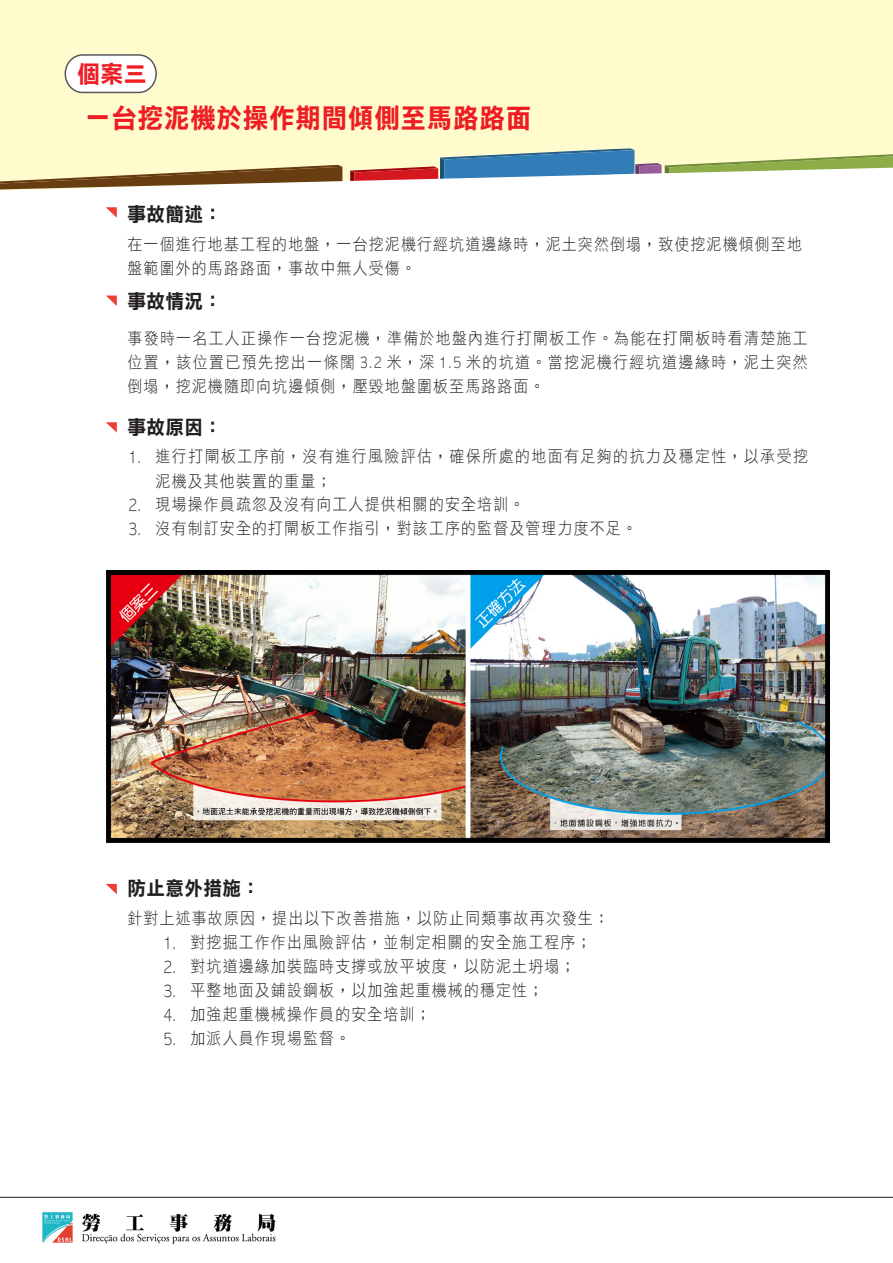
<style>
.page{position:relative;width:893px;height:1263px;background:#fff}
.page>*{position:absolute;margin:0;border:0;box-sizing:border-box;transform-origin:0 0}
.t1{font:27px "DF Li Hei Bd HK BF";letter-spacing:.025em;color:#ee1d23;scale:.95 1}
.t2{font:24px "DF Li Hei Bd HK BF";color:#ee1d23;scale:.95 1}
.內文{font:19.5px "DF Li Hei Bd HK BF";letter-spacing:.025em;color:#231f20;scale:.95 1}
.內文-2{font:16.5px/24px "DF Li Hei Lt HK BF";letter-spacing:.085em;color:#231f20;scale:.9 1}
.s1{font-size:18px}
</style>
<div class="page">
<div style="left:0;top:0;width:893px;height:191px;background:#fffbcc"></div>
<svg style="left:0;top:165px;width:342px;height:24px;background:#b29b75"></svg>
<svg style="left:350px;top:148px;width:543px;height:41px"></svg>
<hr style="left:0;top:1197px;width:893px;height:1px;background:#231f20">
<img style="left:42px;top:1212px;width:234px;height:32px">
<div style="left:65px;top:55px;width:91px;height:37px;background:#fff;border-radius:18px"></div>
<div style="left:65px;top:54px;width:92px;height:39px;border:2px solid #57585a;border-radius:18px"></div>
<svg style="left:106px;top:207px;width:11px;height:11px"></svg>
<svg style="left:106px;top:296px;width:11px;height:10px"></svg>
<svg style="left:106px;top:422px;width:11px;height:11px"></svg>
<svg style="left:106px;top:884px;width:11px;height:10px"></svg>
<img style="left:106px;top:571px;width:723px;height:271px">
<p class="t2" style="left:77px;top:61px;width:75px">個案三</p>
<p class="t1" style="left:85px;top:104px;width:471px">一台挖泥機於操作期間傾側至馬路路面</p>
<p class="內文" style="left:128px;top:204px;width:101px">事故簡述：</p>
<p class="內文-2" style="left:128px;top:233px;width:751px">在一個進行地基工程的地盤，一台挖泥機行經坑道邊緣時，泥土突然倒塌，致使挖泥機傾側至地盤範圍外的馬路路面，事故中無人受傷。</p>
<p class="內文" style="left:128px;top:291px;width:101px">事故情況：</p>
<p class="內文-2" style="left:128px;top:327px;width:757px;text-align:justify">事發時一名工人正操作一台挖泥機，準備於地盤內進行打閘板工作。為能在打閘板時看清楚施工位置，該位置已預先挖出一條闊 3.2 米，深 1.5 米的坑道。當挖泥機行經坑道邊緣時，泥土突然倒塌，挖泥機隨即向坑邊傾側，壓毀地盤圍板至馬路路面。</p>
<p class="內文" style="left:128px;top:417px;width:101px">事故原因：</p>
<p class="內文-2" style="left:156px;top:445px;width:726px;line-height:24.8px;text-indent:-27px"><span class="s1">1.</span> 進行打閘板工序前，沒有進行風險評估，確保所處的地面有足夠的抗力及穩定性，以承受挖泥機及其他裝置的重量；</p>
<p class="內文-2" style="left:129px;top:493px;width:441px"><span class="s1">2.</span> 現場操作員疏忽及沒有向工人提供相關的安全培訓。</p>
<p class="內文-2" style="left:129px;top:517px;width:566px"><span class="s1">3.</span> 沒有制訂安全的打閘板工作指引，對該工序的監督及管理力度不足。</p>
<p class="內文" style="left:128px;top:878px;width:141px">防止意外措施：</p>
<p class="內文-2" style="left:128px;top:907px;width:536px">針對上述事故原因，提出以下改善措施，以防止同類事故再次發生：</p>
<p class="內文-2" style="left:164px;top:930px;width:477px"><span class="s1">1.</span> 對挖掘工作作出風險評估，並制定相關的安全施工程序；</p>
<p class="內文-2" style="left:164px;top:954px;width:459px"><span class="s1">2.</span> 對坑道邊緣加裝臨時支撐或放平坡度，以防泥土坍塌；</p>
<p class="內文-2" style="left:164px;top:978px;width:423px"><span class="s1">3.</span> 平整地面及鋪設鋼板，以加強起重機械的穩定性；</p>
<p class="內文-2" style="left:164px;top:1002px;width:298px"><span class="s1">4.</span> 加強起重機械操作員的安全培訓；</p>
<p class="內文-2" style="left:164px;top:1026px;width:209px"><span class="s1">5.</span> 加派人員作現場監督。</p>
</div>
